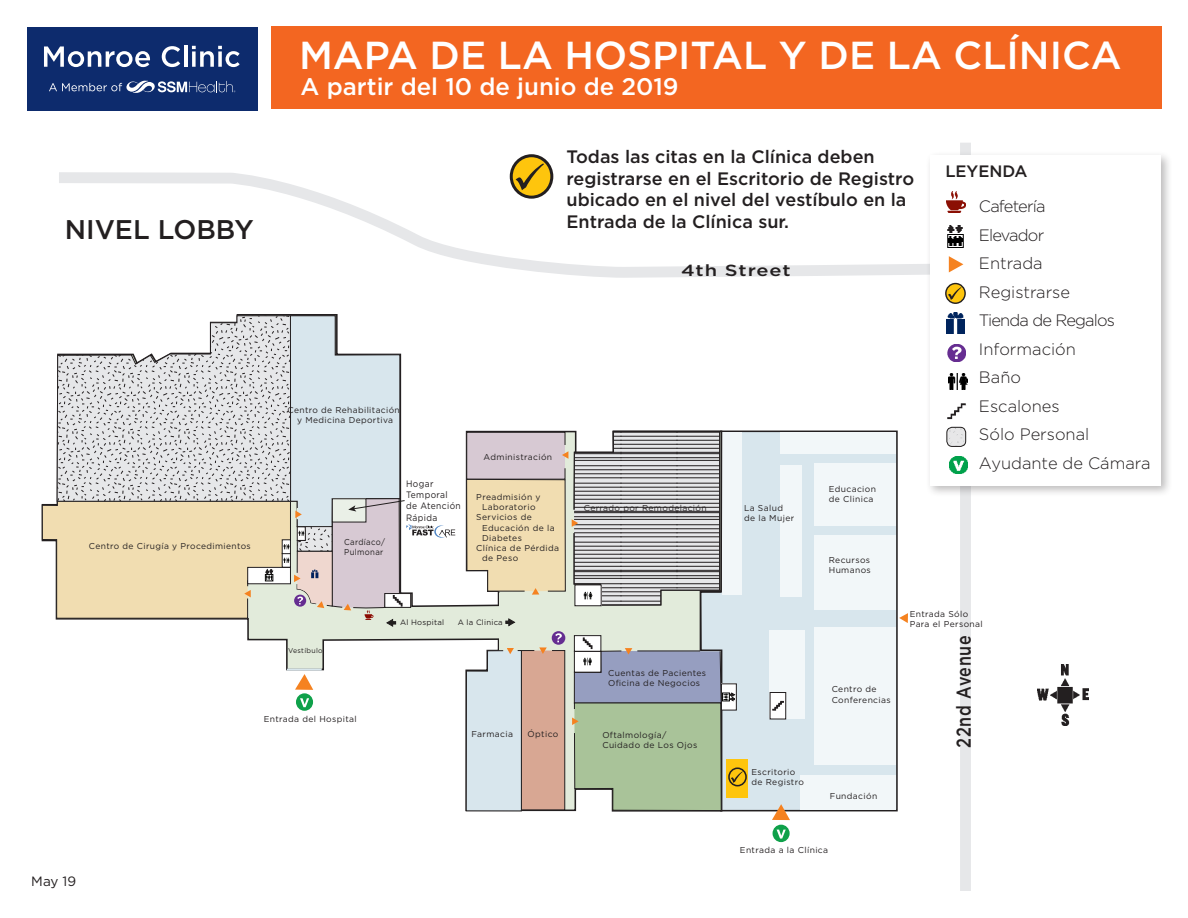
<style>
.page{position:relative;width:1188px;height:918px;background:#fff}
.page>*{position:absolute;margin:0;border:0;box-sizing:border-box;transform-origin:0 0}
.t1{font:500 39px "Gotham";color:#fff}
.t2{font:500 27px "Gotham";color:#231f20}
.t3{font:500 24px "Gotham";color:#fff}
.t4{font:500 20.1px "Gotham";letter-spacing:.045em;color:#231f20;scale:.8 1}
.t5{font:500 18px/21.6px "Gotham";color:#231f20}
.t6{font:300 16.5px/28.5px "Gotham";color:#231f20}
.t7{font:300 16.5px/28.5px "Gotham";letter-spacing:-.05em;color:#231f20}
.t8{font:500 16.5px "Gotham";color:#231f20}
.t9{font:500 16.05px "Gotham";letter-spacing:.045em;color:#231f20;scale:1.25 1}
.t10{font:13.5px "Gotham";color:#231f20}
.t11{font:9.3px/11.1px "Gotham";letter-spacing:.045em;color:#231f20;scale:.91 1}
.t12{font:8.55px/10.2px "Gotham";letter-spacing:.045em;color:#231f20}
.t13{font:8.55px/10.2px "Gotham";letter-spacing:.045em;color:#231f20;scale:.91 1}
.t14{font:7.8px "Gotham";letter-spacing:.025em;color:#231f20}
.t15{font:7.05px "Gotham";letter-spacing:.045em;color:#231f20}
</style>
<div class="page">
<div style="left:271px;top:26px;width:891px;height:83px;background:#f36621"></div>
<svg style="left:723px;top:430px;width:175px;height:382px;background:#d1dee4"></svg>
<div style="left:814px;top:463px;width:82px;height:62px;background:#f2f7f9"></div>
<div style="left:814px;top:535px;width:82px;height:75px;background:#f2f7f9"></div>
<div style="left:814px;top:627px;width:82px;height:137px;background:#f2f7f9"></div>
<div style="left:800px;top:775px;width:96px;height:35px;background:#f2f7f9"></div>
<div style="left:769px;top:630px;width:36px;height:89px;background:#f2f7f9"></div>
<div style="left:780px;top:465px;width:22px;height:132px;background:#f2f7f9"></div>
<div style="left:722px;top:432px;width:19px;height:162px;background:#f2f7f9"></div>
<div style="left:781px;top:432px;width:115px;height:22px;background:#f2f7f9"></div>
<svg style="left:465px;top:430px;width:258px;height:382px;background:#d3dbcf"></svg>
<svg style="left:552px;top:631px;width:13px;height:14px"></svg>
<svg style="left:466px;top:633px;width:99px;height:178px;background:#d1c2bd"></svg>
<div style="left:574px;top:635px;width:27px;height:16px;border:1px solid #231f20"></div>
<div style="left:575px;top:585px;width:26px;height:21px;border:1px solid #231f20"></div>
<svg style="left:504px;top:431px;width:216px;height:174px;background:#c3beb7"></svg>
<svg style="left:41px;top:314px;width:463px;height:357px"></svg>
<div style="left:296px;top:693px;width:17px;height:18px;background:#0fa14a;border-radius:50%"></div>
<svg style="left:300px;top:698px;width:9px;height:9px"></svg>
<svg style="left:295px;top:674px;width:18px;height:16px"></svg>
<div style="left:500px;top:593px;width:7px;height:56px;background:#e2ebdb"></div>
<div style="left:504px;top:595px;width:19px;height:53px;background:#e2ebdb"></div>
<hr style="left:287px;top:669px;width:35px;height:2px;background:#d8e6ed">
<svg style="left:772px;top:804px;width:18px;height:16px"></svg>
<svg style="left:42px;top:315px;width:413px;height:329px"></svg>
<div style="left:770px;top:692px;width:16px;height:27px;background:#fff"></div>
<div style="left:770px;top:692px;width:16px;height:27px;border:1px solid #231f20"></div>
<svg style="left:772px;top:701px;width:12px;height:10px"></svg>
<svg style="left:899px;top:613px;width:9px;height:10px"></svg>
<div style="left:960px;top:143px;width:11px;height:748px;background:#e6e7e9"></div>
<svg style="left:59px;top:167px;width:867px;height:111px"></svg>
<div style="left:773px;top:825px;width:17px;height:17px;background:#0fa14a;border-radius:50%"></div>
<svg style="left:777px;top:830px;width:9px;height:9px"></svg>
<div style="left:726px;top:759px;width:22px;height:39px;background:#fec50d"></div>
<div style="left:728px;top:767px;width:19px;height:19px;border:2px solid #231f20;border-radius:50%"></div>
<svg style="left:572px;top:637px;width:171px;height:174px;background:#acbbaa"></svg>
<svg style="left:505px;top:618px;width:11px;height:9px"></svg>
<img style="left:1037px;top:664px;width:52px;height:61px">
<div style="left:28px;top:28px;width:230px;height:83px;background:#0d2b6d"></div>
<svg style="left:44px;top:46px;width:106px;height:21px"></svg>
<svg style="left:162px;top:46px;width:18px;height:21px"></svg>
<hr style="left:184px;top:46px;width:3px;height:21px;background:#fff">
<svg style="left:192px;top:46px;width:48px;height:21px"></svg>
<svg style="left:49px;top:80px;width:186px;height:13px"></svg>
<svg style="left:511px;top:156px;width:41px;height:41px"></svg>
<div style="left:510px;top:154px;width:43px;height:45px;border:3px solid #231f20;border-radius:50%"></div>
<svg style="left:516px;top:163px;width:28px;height:27px"></svg>
<div style="left:926px;top:150px;width:246px;height:347px;background:#231f20;opacity:.3"></div>
<div style="left:930px;top:155px;width:231px;height:331px;background:#fff"></div>
<svg style="left:949px;top:256px;width:14px;height:16px"></svg>
<img style="left:947px;top:225px;width:17px;height:23px">
<img style="left:947px;top:344px;width:18px;height:18px">
<img style="left:949px;top:457px;width:18px;height:17px">
<img style="left:948px;top:403px;width:18px;height:17px">
<img style="left:947px;top:427px;width:19px;height:19px">
<div style="left:947px;top:427px;width:19px;height:20px;border:1px solid #231f20;border-radius:5px"></div>
<img style="left:949px;top:373px;width:18px;height:17px">
<img style="left:947px;top:191px;width:19px;height:22px">
<img style="left:947px;top:312px;width:17px;height:21px">
<svg style="left:946px;top:284px;width:19px;height:19px"></svg>
<div style="left:945px;top:283px;width:21px;height:21px;border:1px solid #231f20;border-radius:50%"></div>
<svg style="left:948px;top:287px;width:13px;height:13px"></svg>
<p class="t1" style="left:299px;top:29px;width:824px">MAPA DE LA HOSPITAL Y DE LA CLÍNICA</p>
<p class="t3" style="left:301px;top:71px;width:380px">A partir del 10 de junio de 2019</p>
<p class="t2" style="left:65px;top:211px;width:191px">NIVEL LOBBY</p>
<p class="t12" style="left:89px;top:541px;width:163px">Centro de Cirugía y Procedimientos</p>
<p class="t5" style="left:567px;top:146px;width:349px">Todas las citas en la Clínica deben registrarse en el Escritorio de Registro ubicado en el nivel del vestíbulo en la Entrada de la Clínica sur.</p>
<p class="t9" style="left:681px;top:260px;width:89px">4th Street</p>
<p class="t12" style="left:288px;top:404px;width:114px;text-align:center">Centro de Rehabilitación y Medicina Deportiva</p>
<p class="t13" style="left:344px;top:536px;width:46px">Cardíaco/<br>Pulmonar</p>
<p class="t11" style="left:406px;top:478px;width:62px">Hogar<br>Temporal de Atención<br>Rápida</p>
<p class="t12" style="left:484px;top:452px;width:70px">Administración</p>
<p class="t12" style="left:476px;top:491px;width:66px">Preadmisión y</p>
<p class="t12" style="left:482px;top:502px;width:55px">Laboratorio</p>
<p class="t12" style="left:476px;top:512px;width:57px">Servicios de</p>
<p class="t12" style="left:482px;top:522px;width:74px">Educación de la</p>
<p class="t12" style="left:482px;top:532px;width:41px">Diabetes</p>
<p class="t12" style="left:476px;top:543px;width:84px">Clínica de Pérdida</p>
<p class="t12" style="left:482px;top:553px;width:37px">de Peso</p>
<p class="t12" style="left:584px;top:502px;width:124px">Cerrado por Remodelación</p>
<p class="t12" style="left:744px;top:503px;width:52px">La Salud de la Mujer</p>
<p class="t12" style="left:829px;top:484px;width:49px">Educacion de Clinica</p>
<p class="t12" style="left:829px;top:555px;width:44px">Recursos<br>Humanos</p>
<p class="t8" style="left:945px;top:161px;width:84px">LEYENDA</p>
<p class="t7" style="left:979px;top:192px;width:68px">Cafetería<br>Elevador</p>
<p class="t6" style="left:979px;top:249px;width:93px">Entrada<br>Registrarse</p>
<p class="t7" style="left:979px;top:306px;width:138px">Tienda de Regalos</p>
<p class="t6" style="left:979px;top:334px;width:98px">Información</p>
<p class="t6" style="left:979px;top:363px;width:44px">Baño</p>
<p class="t6" style="left:979px;top:391px;width:82px">Escalones</p>
<p class="t6" style="left:979px;top:420px;width:112px">Sólo Personal</p>
<p class="t6" style="left:979px;top:448px;width:173px">Ayudante de Cámara</p>
<p class="t15" style="left:288px;top:646px;width:36px">Vestíbulo</p>
<p class="t12" style="left:264px;top:714px;width:95px">Entrada del Hospital</p>
<p class="t14" style="left:400px;top:618px;width:46px">Al Hospital</p>
<p class="t14" style="left:458px;top:617px;width:47px">A la Clinica</p>
<p class="t12" style="left:472px;top:729px;width:43px">Farmacia</p>
<p class="t12" style="left:528px;top:729px;width:32px">Óptico</p>
<p class="t12" style="left:608px;top:667px;width:100px">Cuentas de Pacientes<br>Oficina de Negocios</p>
<p class="t12" style="left:602px;top:729px;width:96px">Oftalmología/<br>Cuidado de Los Ojos</p>
<p class="t12" style="left:751px;top:767px;width:54px">Escritorio de Registro</p>
<p class="t12" style="left:832px;top:684px;width:61px">Centro de<br>Conferencias</p>
<p class="t12" style="left:830px;top:791px;width:49px">Fundación</p>
<p class="t12" style="left:910px;top:609px;width:75px">Entrada Sólo<br>Para el Personal</p>
<p class="t4" style="left:951px;top:748px;width:142px;rotate:-90deg">22nd Avenue</p>
<p class="t10" style="left:31px;top:872px;width:46px">May 19</p>
<p class="t12" style="left:740px;top:845px;width:90px">Entrada a la Clínica</p>
</div>
